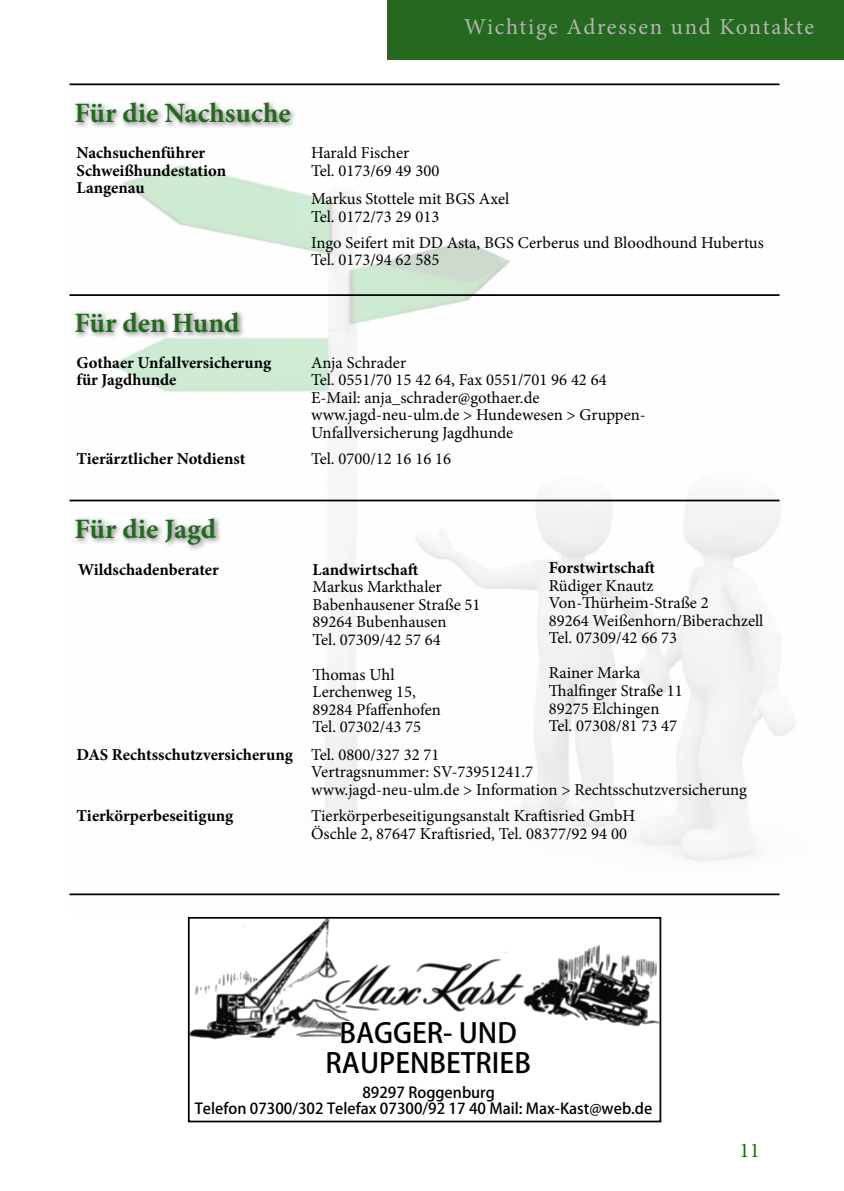
<style>
.page{position:relative;width:844px;height:1191px;background:#fff}
.page>*{position:absolute;margin:0;border:0;box-sizing:border-box;transform-origin:0 0}
.t1{font:700 28px "Minion Pro";color:#256820}
.t2{font:700 27.3px/29.9px "Adobe Fan Heiti Std";color:#000;text-align:center}
.t3{font:22.75px "Minion Pro";letter-spacing:.07em;color:#b5b4b4}
.t4{font:21px "Minion Pro";color:#256820}
.t5{font:16.62px/17.5px "Minion Pro";color:#000}
.t6{font:700 16.62px/17.5px "Minion Pro";color:#000}
.t7{font:700 15.05px/16.4px "Adobe Fan Heiti Std";color:#000}
.s1{font-weight:700}
</style>
<div class="page">
<img style="left:69px;top:84px;width:727px;height:812px">
<div style="left:73px;top:99px;width:225px;height:30px;background:#000;opacity:.52"></div>
<div style="left:73px;top:309px;width:174px;height:30px;background:#000;opacity:.52"></div>
<div style="left:73px;top:514px;width:151px;height:37px;background:#000;opacity:.52"></div>
<hr style="left:69px;top:294px;width:710px;height:2px;background:#000">
<hr style="left:69px;top:499px;width:710px;height:2px;background:#000">
<hr style="left:69px;top:893px;width:710px;height:2px;background:#000">
<hr style="left:69px;top:83px;width:710px;height:2px;background:#000">
<div style="left:387px;top:0;width:456px;height:60px;background:#256820"></div>
<svg style="left:191px;top:923px;width:457px;height:115px"></svg>
<div style="left:340px;top:1020px;width:177px;height:25px;background:#fff"></div>
<div style="left:188px;top:917px;width:473px;height:205px;border:2px solid #000"></div>
<h1 class="t1" style="left:74px;top:94px;width:218px">Für die Nachsuche</h1>
<h3 class="t3" style="left:464px;top:12px;width:351px">Wichtige Adressen und Kontakte</h3>
<p class="t6" style="left:76px;top:144px;width:151px">Nachsuchenführer<br>Schweißhundestation<br>Langenau</p>
<p class="t5" style="left:311px;top:144px;width:130px">Harald Fischer<br>Tel. 0173/69 49 300</p>
<p class="t5" style="left:311px;top:190px;width:200px">Markus Stottele mit BGS Axel<br>Tel. 0172/73 29 013</p>
<p class="t5" style="left:311px;top:234px;width:454px">Ingo Seifert mit DD Asta, BGS Cerberus und Bloodhound Hubertus<br>Tel. 0173/94 62 585</p>
<h1 class="t1" style="left:74px;top:303px;width:167px">Für den Hund</h1>
<p class="t6" style="left:76px;top:354px;width:196px">Gothaer Unfallversicherung für Jagdhunde</p>
<p class="t5" style="left:311px;top:354px;width:336px">Anja Schrader<br>Tel. 0551/70 15 42 64, Fax 0551/701 96 42 64<br>E-Mail: anja_schrader@gothaer.de www.jagd-neu-ulm.de &gt; Hundewesen &gt; Gruppen-Unfallversicherung Jagdhunde</p>
<p class="t6" style="left:76px;top:450px;width:170px">Tierärztlicher Notdienst</p>
<p class="t5" style="left:311px;top:450px;width:141px">Tel. 0700/12 16 16 16</p>
<h1 class="t1" style="left:74px;top:509px;width:143px">Für die Jagd</h1>
<p class="t6" style="left:548px;top:559px;width:108px">Forstwirtschaft</p>
<p class="t5" style="left:548px;top:577px;width:216px">Rüdiger Knautz<br>Von-Thürheim-Straße 2<br>89264 Weißenhorn/Biberachzell<br>Tel. 07309/42 66 73</p>
<p class="t5" style="left:548px;top:664px;width:135px">Rainer Marka<br>Thalfinger Straße 11<br>89275 Elchingen<br>Tel. 07308/81 73 47</p>
<p class="t5" style="left:311px;top:746px;width:437px;text-indent:-234px"><span class="s1">DAS Rechtsschutzversicherung</span> Tel. 0800/327 32 71<br>Vertragsnummer: SV-73951241.7<br>www.jagd-neu-ulm.de &gt; Information &gt; Rechtsschutzversicherung</p>
<p class="t6" style="left:77px;top:807px;width:158px">Tierkörperbeseitigung</p>
<p class="t5" style="left:311px;top:807px;width:325px">Tierkörperbeseitigungsanstalt Kraftisried GmbH<br>Öschle 2, 87647 Kraftisried, Tel. 08377/92 94 00</p>
<p class="t6" style="left:78px;top:560px;width:142px">Wildschadenberater</p>
<p class="t6" style="left:312px;top:560px;width:107px">Landwirtschaft</p>
<p class="t5" style="left:312px;top:578px;width:169px">Markus Markthaler<br>Babenhausener Straße 51<br>89264 Bubenhausen<br>Tel. 07309/42 57 64</p>
<p class="t5" style="left:312px;top:666px;width:130px">Thomas Uhl<br>Lerchenweg 15,<br>89284 Pfaffenhofen<br>Tel. 07302/43 75</p>
<h2 class="t2" style="left:325px;top:1018px;width:207px">BAGGER- UND<br>RAUPENBETRIEB</h2>
<p class="t7" style="left:195px;top:1084px;width:459px;text-indent:167px">89297 Roggenburg<br>Telefon 07300/302 Telefax 07300/92 17 40 Mail: Max-Kast@web.de</p>
<p class="t4" style="left:739px;top:1135px;width:22px">11</p>
</div>
